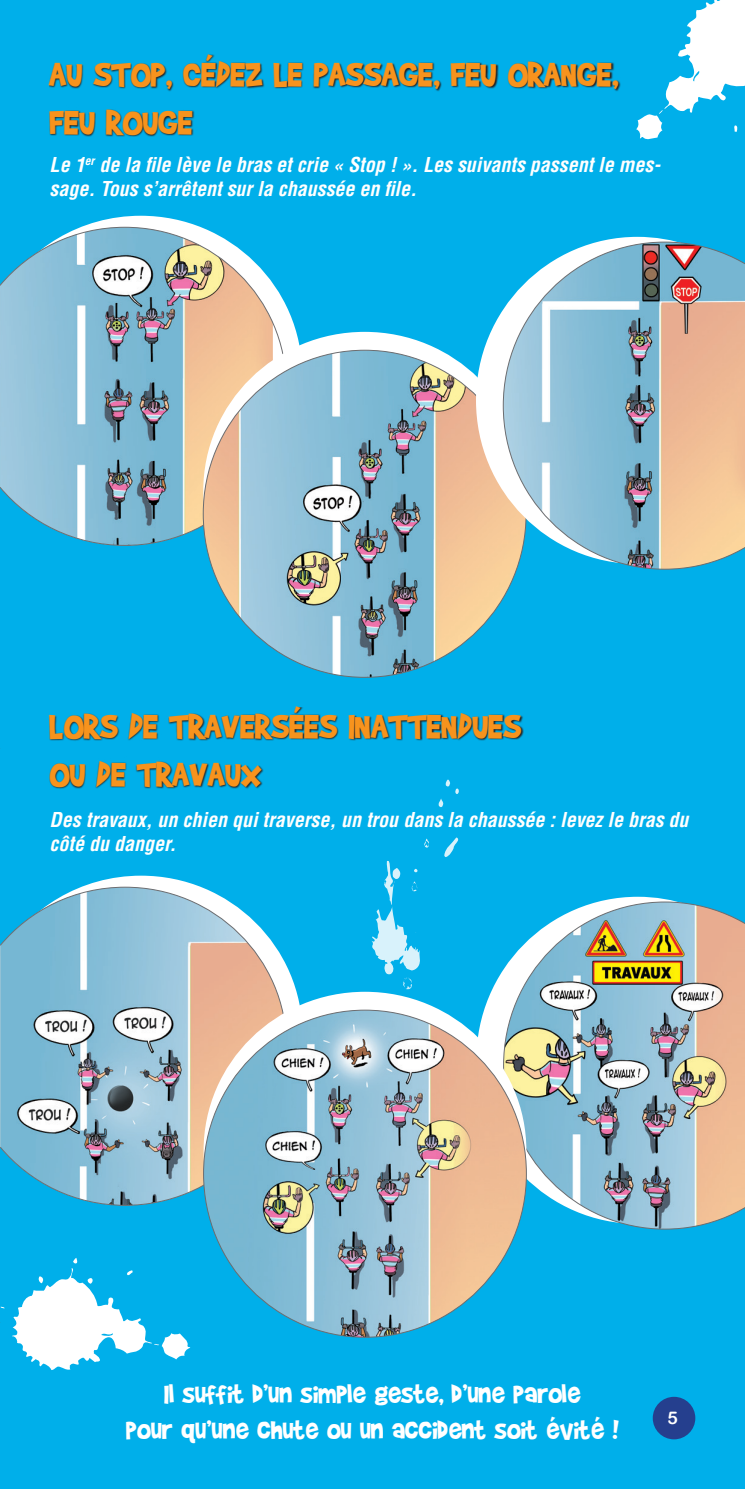
<style>
.page{position:relative;width:745px;height:1489px;background:#fff}
.page>*{position:absolute;margin:0;border:0;box-sizing:border-box;transform-origin:0 0}
.t1{font:40px/48px "Brady Bunch Remastered";color:#f7931d}
.t2{font:30px/36px "Brady Bunch Remastered";color:#fff;text-align:center}
.t3{font:italic 700 condensed 20px/24px "Helvetica";color:#fff}
.t4{font:17.5px "Arial Rounded MT Bold";color:#fff}
</style>
<div class="page">
<div style="left:0;top:0;width:744px;height:1488px;background:#00afea"></div>
<svg style="left:49px;top:54px;width:570px;height:83px"></svg>
<svg style="left:49px;top:707px;width:474px;height:82px"></svg>
<svg style="left:81px;top:216px;width:220px;height:134px"></svg>
<svg style="left:0;top:227px;width:286px;height:319px;background:#90b9c8"></svg>
<img style="left:203px;top:350px;width:314px;height:327px">
<svg style="left:475px;top:237px;width:202px;height:327px"></svg>
<svg style="left:502px;top:242px;width:242px;height:327px;background:#a6bbc0"></svg>
<svg style="left:0;top:1205px;width:190px;height:165px"></svg>
<svg style="left:636px;top:0;width:108px;height:140px"></svg>
<svg style="left:84px;top:875px;width:216px;height:135px"></svg>
<svg style="left:0;top:886px;width:287px;height:319px;background:#91bcce"></svg>
<svg style="left:484px;top:896px;width:190px;height:114px"></svg>
<svg style="left:503px;top:901px;width:241px;height:328px;background:#a2b6b7"></svg>
<img style="left:203px;top:1010px;width:323px;height:327px">
<svg style="left:444px;top:837px;width:14px;height:20px"></svg>
<svg style="left:371px;top:860px;width:49px;height:129px"></svg>
<svg style="left:424px;top:838px;width:5px;height:10px"></svg>
<svg style="left:437px;top:779px;width:21px;height:28px"></svg>
<div style="left:652px;top:1396px;width:42px;height:43px;background:#253f8e;border-radius:50%"></div>
<h1 class="t1" style="left:50px;top:50px;width:570px">AU STOP, CÉDEZ LE PASSAGE, FEU ORANGE,<br>FEU ROUGE</h1>
<p class="t3" style="left:50px;top:152px;width:612px">Le 1<sup>er</sup> de la file lève le bras et crie « Stop ! ». Les suivants passent le mes&shy;sage. Tous s’arrêtent sur la chaussée en file.</p>
<h1 class="t1" style="left:50px;top:702px;width:473px">LORS DE TRAVERSÉES INATTENDUES<br>OU DE TRAVAUX</h1>
<p class="t3" style="left:50px;top:807px;width:640px">Des travaux, un chien qui traverse, un trou dans la chaussée : levez le bras du côté du danger.</p>
<h2 class="t2" style="left:126px;top:1376px;width:493px">Il suffit d’un simple geste, d’une parole<br>pour qu’une chute ou un accident soit évité !</h2>
<p class="t4" style="left:667px;top:1407px;width:12px">5</p>
</div>
